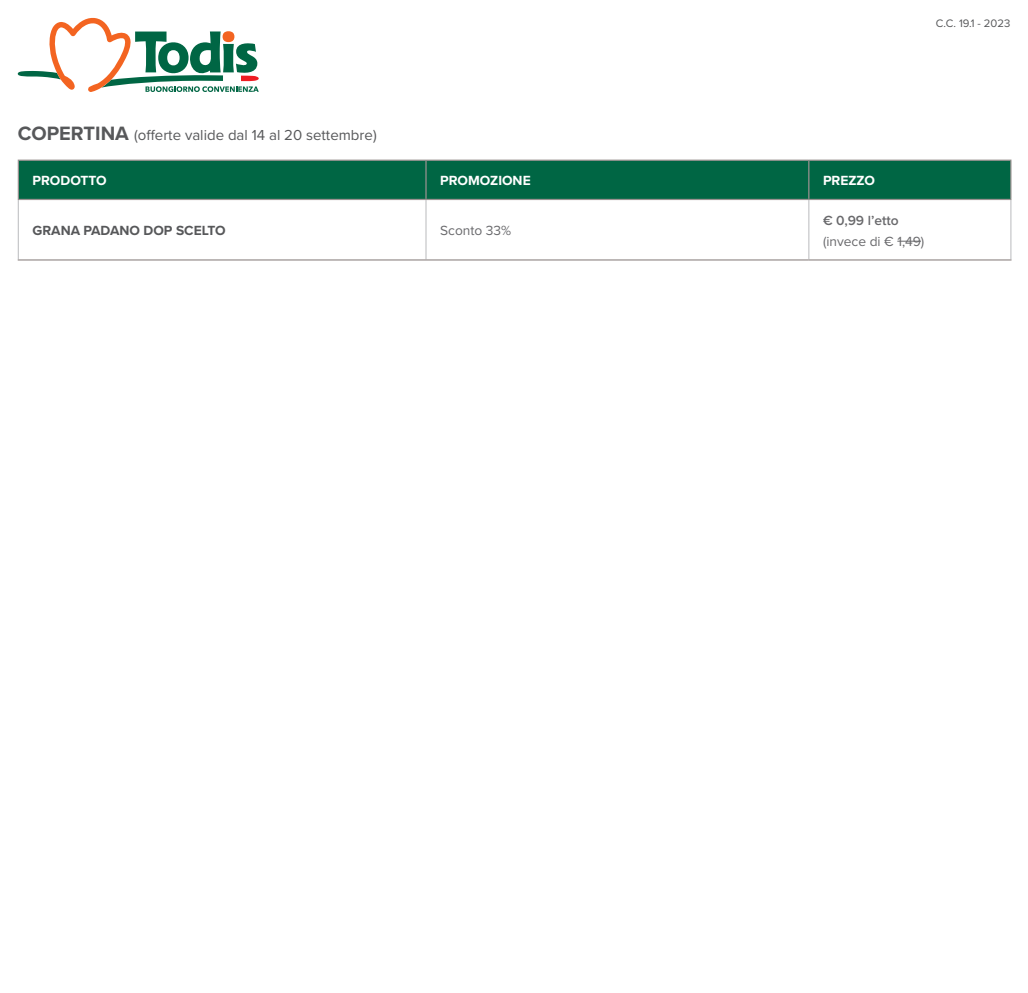
<style>
.page{position:relative;width:1028px;height:993px;background:#fff}
.page>*{position:absolute;margin:0;border:0;box-sizing:border-box;transform-origin:0 0}
.Titolo{font:15px "Proxima Nova";color:#57585a}
.t1{font:700 13.75px "Proxima Nova";color:#fff}
.t2{font:13.75px "Proxima Nova";color:#69696c}
.t3{font:700 13.75px "Proxima Nova";color:#57585a}
.t4{font:600 13.75px "Proxima Nova";color:#69696c}
.t5{font:11.25px "Proxima Nova";color:#57585a}
.s1{font-weight:700;font-size:20px}
</style>
<div class="page">
<svg style="left:17px;top:17px;width:242px;height:75px"></svg>
<div style="left:223px;top:75px;width:18px;height:6px;background:#fff"></div>
<div style="left:19px;top:161px;width:991px;height:38px;background:#064"></div>
<hr style="left:18px;top:200px;width:1px;height:59px;background:#c7c8ca">
<hr style="left:425px;top:200px;width:1px;height:59px;background:#c7c8ca">
<hr style="left:808px;top:200px;width:1px;height:59px;background:#c7c8ca">
<hr style="left:1010px;top:200px;width:1px;height:59px;background:#c7c8ca">
<hr style="left:18px;top:159px;width:408px;height:2px;background:#999190">
<hr style="left:18px;top:161px;width:1px;height:38px;background:#999190">
<hr style="left:426px;top:159px;width:382px;height:2px;background:#999190">
<hr style="left:425px;top:161px;width:1px;height:38px;background:#999190">
<hr style="left:808px;top:159px;width:203px;height:2px;background:#999190">
<hr style="left:808px;top:161px;width:1px;height:38px;background:#999190">
<hr style="left:1010px;top:161px;width:1px;height:38px;background:#999190">
<hr style="left:18px;top:199px;width:408px;height:1px;background:#999190">
<hr style="left:426px;top:199px;width:382px;height:1px;background:#999190">
<hr style="left:808px;top:199px;width:203px;height:1px;background:#999190">
<hr style="left:18px;top:259px;width:408px;height:1px;background:#999190">
<hr style="left:426px;top:259px;width:382px;height:1px;background:#999190">
<hr style="left:808px;top:259px;width:203px;height:1px;background:#999190">
<svg style="left:897px;top:241px;width:24px;height:1px"></svg>
<p class="t5" style="left:935px;top:15px;width:76px">C.C. 19.1 - 2023</p>
<p class="Titolo" style="left:18px;top:124px;width:360px"><span class="s1">COPERTINA</span> (offerte valide dal 14 al 20 settembre)</p>
<p class="t1" style="left:33px;top:170px;width:76px">PRODOTTO</p>
<p class="t1" style="left:440px;top:170px;width:92px">PROMOZIONE</p>
<p class="t1" style="left:823px;top:170px;width:54px">PREZZO</p>
<p class="t3" style="left:33px;top:220px;width:195px">GRANA PADANO DOP SCELTO</p>
<p class="t2" style="left:440px;top:220px;width:73px">Sconto 33%</p>
<p class="t4" style="left:823px;top:209px;width:77px">€ 0,99 l’etto</p>
<p class="t2" style="left:823px;top:231px;width:103px">(invece di € 1,49)</p>
</div>
